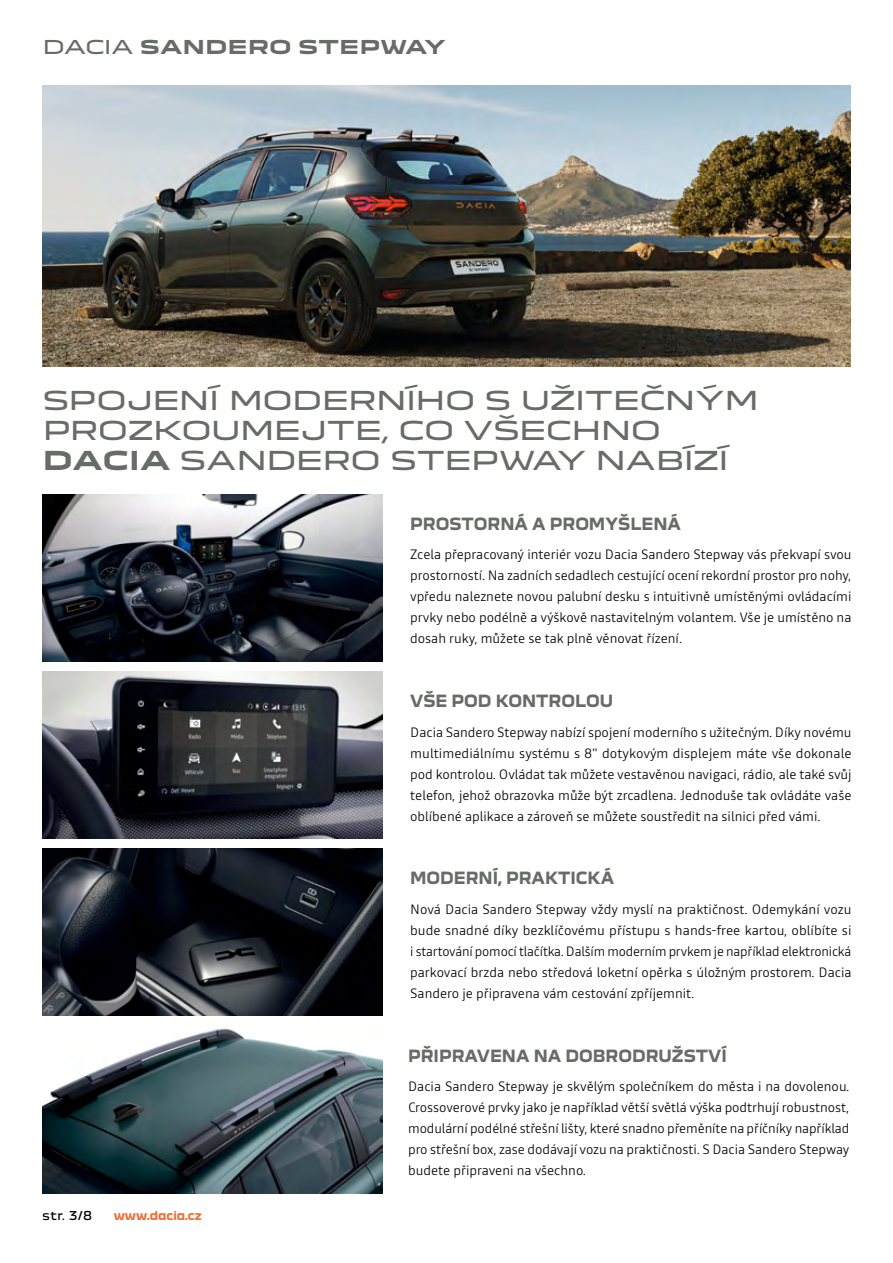
<style>
.page{position:relative;width:893px;height:1263px;background:#fff}
.page>*{position:absolute;margin:0;border:0;box-sizing:border-box;transform-origin:0 0}
.t1{font:25.5px/30px "Dacia Block Extended";letter-spacing:-.045em;color:#666d64}
.t2{font:700 18.75px "Dacia Block Extended";color:#666d64}
.t3{font:700 16.5px "Dacia Block";color:#666d64}
.t4{font:300 13.5px/21px "Read";color:#000;text-align:justify}
.t5{font:700 12px "Dacia Block";color:#f36e35}
.t6{font:12px "Dacia Block";color:#000}
.s1{font-weight:400}
.s2{font-weight:700}
</style>
<div class="page">
<img style="left:43px;top:85px;width:807px;height:281px">
<img style="left:43px;top:672px;width:340px;height:167px">
<img style="left:43px;top:849px;width:340px;height:166px">
<img style="left:43px;top:1028px;width:340px;height:165px">
<img style="left:43px;top:494px;width:340px;height:167px">
<h2 class="t2" style="left:43px;top:37px;width:404px"><span class="s1">DACIA</span> SANDERO STEPWAY</h2>
<h1 class="t1" style="left:43px;top:386px;width:718px">SPOJENÍ MODE RNÍHO S UŽITEČNÝM<br>PROZKOUMEJTE, CO VŠECHN O<br><span class="s2">DACIA</span> SAN DE RO STE PWAY NA</h1>
<h1 class="t1" style="left:655px;top:446px;width:75px">BÍZÍ</h1>
<p class="t3" style="left:410px;top:514px;width:272px">PROSTORNÁ A PROMYŠLENÁ</p>
<p class="t4" style="left:410px;top:544px;width:443px">Zcela přepracovaný interiér vozu Dacia Sandero Stepway vás překvapí svou prostorností. Na zadních sedadlech cestující ocení rekordní prostor pro nohy, vpředu naleznete novou palubní desku s intuitivně umístěnými ovládacími prvky nebo podélně a výškově nastavitelným volantem. Vše je umístěno na dosah ruky, můžete se tak plně věnovat řízení.</p>
<p class="t3" style="left:410px;top:692px;width:205px">VŠE POD KONTROLOU</p>
<p class="t4" style="left:410px;top:721px;width:443px">Dacia Sandero Stepway nabízí spojení moderního s užitečným. Díky novému multimediálnímu systému s 8" dotykovým displejem máte vše dokonale pod kontrolou. Ovládat tak můžete vestavěnou navigaci, rádio, ale také svůj telefon, jehož obrazovka může být zrcadlena. Jednoduše tak ovládáte vaše oblíbené aplikace a zároveň se můžete soustředit na silnici před vámi.</p>
<p class="t3" style="left:410px;top:869px;width:206px">MODERNÍ, PRAKTICKÁ</p>
<p class="t4" style="left:410px;top:898px;width:443px">Nová Dacia Sandero Stepway vždy myslí na praktičnost. Odemykání vozu bude snadné díky bezklíčovému přístupu s hands-free kartou, oblíbíte si i startování pomocí tlačítka. Dalším moderním prvkem je například elektronická parkovací brzda nebo středová loketní opěrka s úložným prostorem. Dacia Sandero je připravena vám cestování zpříjemnit.</p>
<p class="t6" style="left:43px;top:1206px;width:51px">str. 3/8</p>
<p class="t5" style="left:114px;top:1209px;width:89px">www.dacia.cz</p>
<p class="t3" style="left:408px;top:1046px;width:320px">PŘIPRAVENA NA DOBRODRUŽSTVÍ</p>
<p class="t4" style="left:408px;top:1076px;width:443px">Dacia Sandero Stepway je skvělým společníkem do města i na dovolenou.<br>Crossoverové prvky jako je například větší světlá výška podtrhují robustnost, modulární podélné střešní lišty, které snadno přeměníte na příčníky například pro střešní box, zase dodávají vozu na praktičnosti. S Dacia Sandero Stepway budete připraveni na všechno.</p>
</div>
